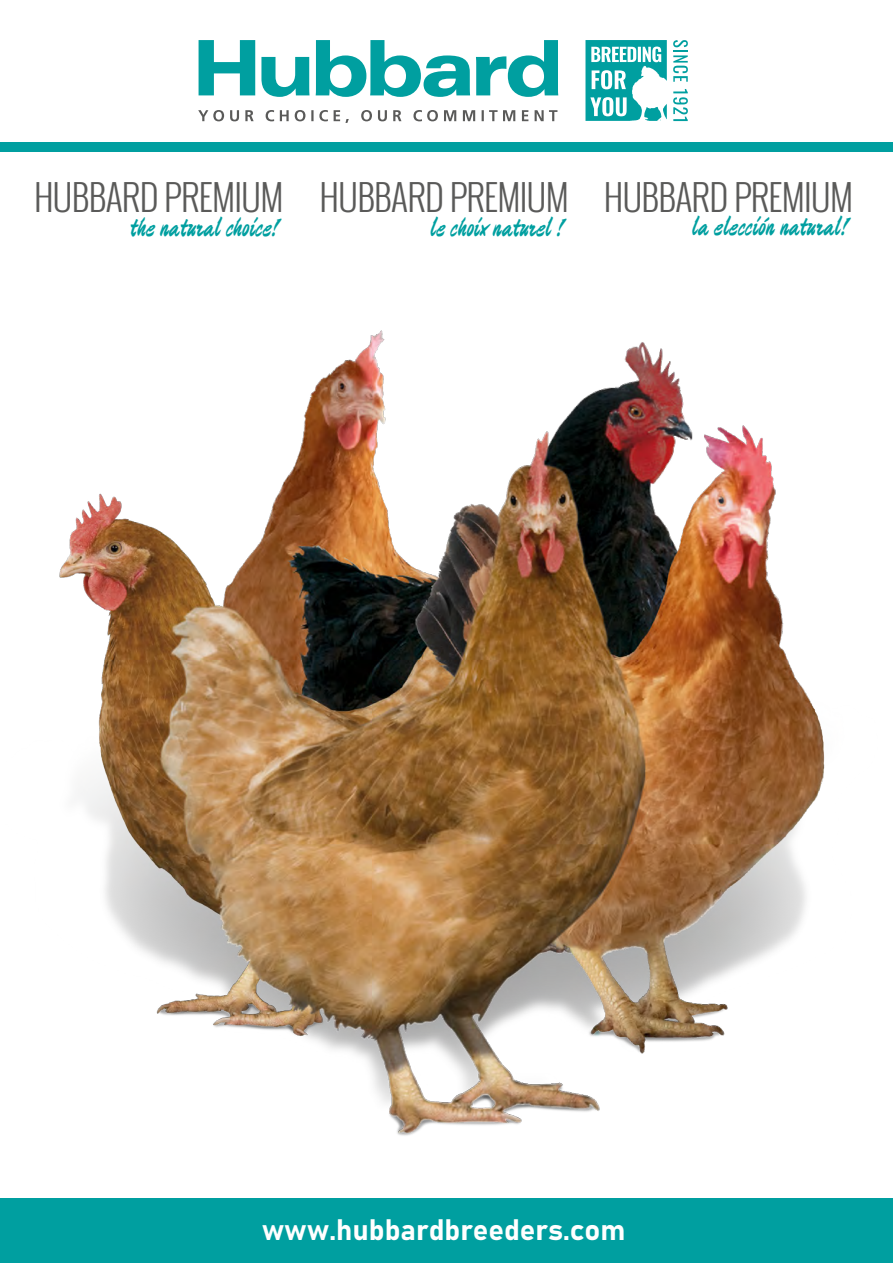
<style>
.page{position:relative;width:893px;height:1263px;background:#fff}
.page>*{position:absolute;margin:0;border:0;box-sizing:border-box;transform-origin:0 0}
.t1{font:300 35.7px "Oswald";letter-spacing:-.02em;color:#5a5a59}
.t2{font:29.25px "Bahnschrift";color:#fff}
.t3{font:italic 25.95px "Devonshire";color:#009fa0}
</style>
<div class="page">
<img style="left:59px;top:330px;width:766px;height:806px">
<div style="left:0;top:143px;width:893px;height:9px;background:#009fa0"></div>
<svg style="left:585px;top:40px;width:82px;height:81px"></svg>
<svg style="left:673px;top:40px;width:15px;height:42px"></svg>
<svg style="left:673px;top:89px;width:15px;height:32px"></svg>
<svg style="left:199px;top:40px;width:56px;height:55px"></svg>
<svg style="left:261px;top:57px;width:48px;height:40px"></svg>
<svg style="left:316px;top:40px;width:154px;height:57px"></svg>
<svg style="left:476px;top:40px;width:82px;height:57px"></svg>
<svg style="left:198px;top:110px;width:359px;height:13px"></svg>
<div style="left:0;top:1198px;width:893px;height:65px;background:#009fa0"></div>
<h1 class="t1" style="left:34px;top:174px;width:251px">HUBBARD PREMIUM</h1>
<p class="t3" style="left:129px;top:210px;width:159px">thenaturalchoice!</p>
<h1 class="t1" style="left:319px;top:174px;width:251px">HUBBARD PREMIUM</h1>
<p class="t3" style="left:429px;top:210px;width:144px">lechoixnaturel!</p>
<h1 class="t1" style="left:604px;top:173px;width:251px">HUBBARD PREMIUM</h1>
<p class="t3" style="left:691px;top:210px;width:166px">laelecciónnatural!</p>
<p class="t2" style="left:262px;top:1208px;width:365px">www.hubbardbreeders.com</p>
</div>
